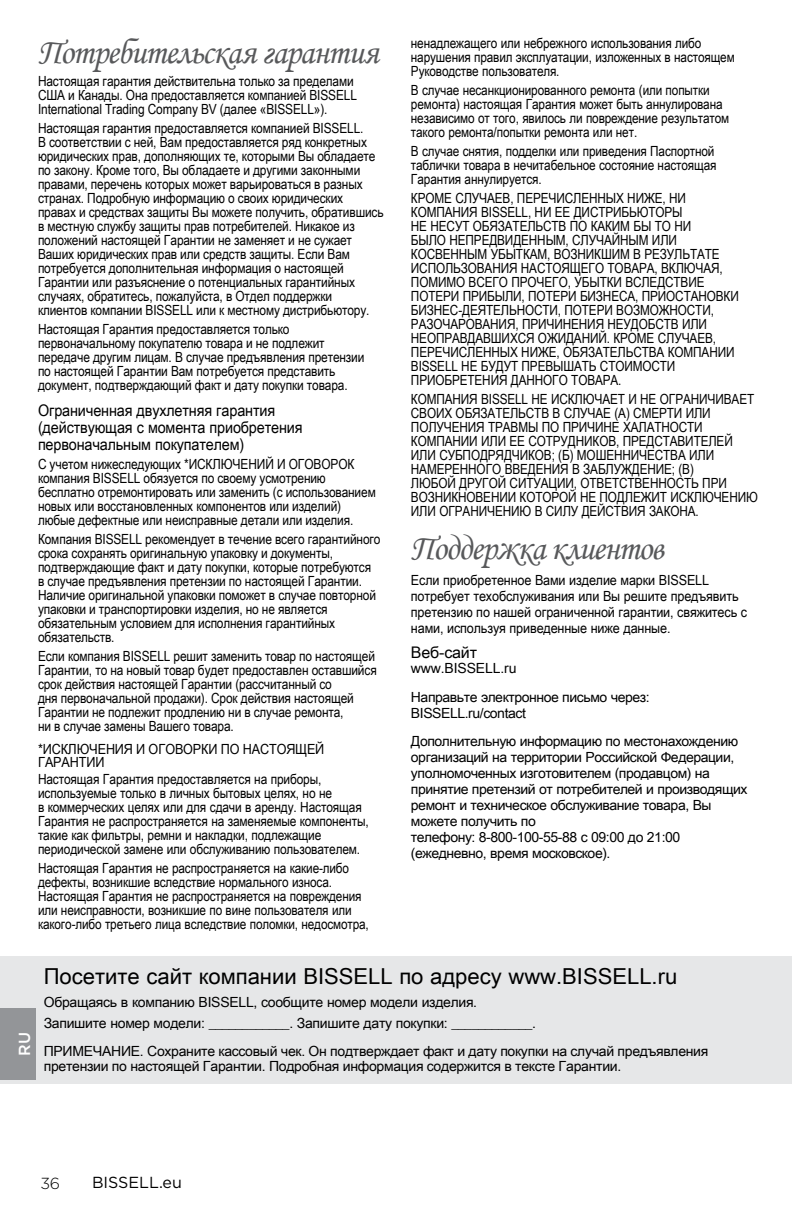
<style>
.page{position:relative;width:792px;height:1224px;background:#fff}
.page>*{position:absolute;margin:0;border:0;box-sizing:border-box;transform-origin:0 0}
.t1{font:36px "Monotype Corsiva";letter-spacing:-.03em;color:#58595b;scale:.95 1}
.t2{font:22px "Arial Unicode MS";color:#000}
.t3{font:16px/17px "Arial Unicode MS";letter-spacing:-.01em;color:#000;scale:.9 1}
.t4{font:16px "Gotham";color:#000}
.t5{font:16px "Arial Unicode MS";letter-spacing:-.01em;color:#000}
.t6{font:500 16px "Gotham";color:#fff}
.t7{font:300 16px "Gotham";color:#000}
.t8{font:14px/14px "Arial Unicode MS";letter-spacing:-.01em;color:#000;scale:.85 1}
.t9{font:14px/14px "Arial Unicode MS";letter-spacing:-.01em;color:#000;scale:.84 1}
.t10{font:14px/16px "Arial Unicode MS";letter-spacing:-.03em;color:#000}
.t11{font:14px/21.2px "Arial Unicode MS";letter-spacing:-.01em;color:#000}
.t12{font:14px/16px "Arial Unicode MS";letter-spacing:-.01em;color:#000;scale:.9 1}
</style>
<div class="page">
<div style="left:0;top:956px;width:792px;height:128px;background:#e6e7e8"></div>
<div style="left:0;top:1008px;width:36px;height:72px;background:#939598"></div>
<h1 class="t1" style="left:38px;top:30px;width:360px">Потребительская гарантия</h1>
<p class="t8" style="left:38px;top:74px;width:377px">Настоящая гарантия действительна только за пределами<br>США и Канады. Она предоставляется компанией BISSELL<br>International Trading Company BV (далее «BISSELL»).</p>
<p class="t8" style="left:38px;top:121px;width:408px">Настоящая гарантия предоставляется компанией BISSELL.<br>В соответствии с ней, Вам предоставляется ряд конкретных юридических прав, дополняющих те, которыми Вы обладаете по закону. Кроме того, Вы обладаете и другими законными правами, перечень которых может варьироваться в разных странах. Подробную информацию о своих юридических правах и средствах защиты Вы можете получить, обратившись в местную службу защиты прав потребителей. Никакое из положений настоящей Гарантии не заменяет и не сужает Ваших юридических прав или средств защиты. Если Вам потребуется дополнительная информация о настоящей Гарантии или разъяснение о потенциальных гарантийных случаях, обратитесь, пожалуйста, в Отдел поддержки клиентов компании BISSELL или к местному дистрибьютору.</p>
<p class="t8" style="left:38px;top:322px;width:386px">Настоящая Гарантия предоставляется только первоначальному покупателю товара и не подлежит передаче другим лицам. В случае предъявления претензии по настоящей Гарантии Вам потребуется представить документ, подтверждающий факт и дату покупки товара.</p>
<p class="t3" style="left:38px;top:402px;width:295px">Ограниченная двухлетняя гарантия (действующая с момента приобретения первоначальным покупателем)</p>
<p class="t8" style="left:38px;top:457px;width:399px">С учетом нижеследующих *ИСКЛЮЧЕНИЙ И ОГОВОРОК компания BISSELL обязуется по своему усмотрению бесплатно отремонтировать или заменить (с использованием новых или восстановленных компонентов или изделий) любые дефектные или неисправные детали или изделия.</p>
<p class="t8" style="left:38px;top:532px;width:405px">Компания BISSELL рекомендует в течение всего гарантийного срока сохранять оригинальную упаковку и документы, подтверждающие факт и дату покупки, которые потребуются в случае предъявления претензии по настоящей Гарантии.<br>Наличие оригинальной упаковки поможет в случае повторной упаковки и транспортировки изделия, но не является обязательным условием для исполнения гарантийных обязательств.</p>
<p class="t8" style="left:38px;top:649px;width:400px">Если компания BISSELL решит заменить товар по настоящей Гарантии, то на новый товар будет предоставлен оставшийся срок действия настоящей Гарантии (рассчитанный со<br>дня первоначальной продажи). Срок действия настоящей Гарантии не подлежит продлению ни в случае ремонта,<br>ни в случае замены Вашего товара.</p>
<p class="t12" style="left:38px;top:743px;width:320px;line-height:13px">*ИСКЛЮЧЕНИЯ И ОГОВОРКИ ПО НАСТОЯЩЕЙ<br>ГАРАНТИИ</p>
<p class="t8" style="left:38px;top:772px;width:391px">Настоящая Гарантия предоставляется на приборы, используемые только в личных бытовых целях, но не<br>в коммерческих целях или для сдачи в аренду. Настоящая Гарантия не распространяется на заменяемые компоненты, такие как фильтры, ремни и накладки, подлежащие периодической замене или обслуживанию пользователем.</p>
<p class="t9" style="left:38px;top:861px;width:395px">Настоящая Гарантия не распространяется на какие-либо дефекты, возникшие вследствие нормального износа.<br>Настоящая Гарантия не распространяется на повреждения или неисправности, возникшие по вине пользователя или какого-либо третьего лица вследствие поломки, недосмотра,</p>
<p class="t9" style="left:411px;top:36px;width:387px">ненадлежащего или небрежного использования либо нарушения правил эксплуатации, изложенных в настоящем<br>Руководстве пользователя.</p>
<p class="t9" style="left:411px;top:83px;width:380px">В случае несанкционированного ремонта (или попытки ремонта) настоящая Гарантия может быть аннулирована независимо от того, явилось ли повреждение результатом такого ремонта/попытки ремонта или нет.</p>
<p class="t9" style="left:411px;top:144px;width:365px">В случае снятия, подделки или приведения Паспортной таблички товара в нечитабельное состояние настоящая<br>Гарантия аннулируется.</p>
<p class="t9" style="left:411px;top:191px;width:392px">КРОМЕ СЛУЧАЕВ, ПЕРЕЧИСЛЕННЫХ НИЖЕ, НИ КОМПАНИЯ BISSELL, НИ ЕЕ ДИСТРИБЬЮТОРЫ<br>НЕ НЕСУТ ОБЯЗАТЕЛЬСТВ ПО КАКИМ БЫ ТО НИ<br>БЫЛО НЕПРЕДВИДЕННЫМ, СЛУЧАЙНЫМ ИЛИ КОСВЕННЫМ УБЫТКАМ, ВОЗНИКШИМ В РЕЗУЛЬТАТЕ ИСПОЛЬЗОВАНИЯ НАСТОЯЩЕГО ТОВАРА, ВКЛЮЧАЯ, ПОМИМО ВСЕГО ПРОЧЕГО, УБЫТКИ ВСЛЕДСТВИЕ ПОТЕРИ ПРИБЫЛИ, ПОТЕРИ БИЗНЕСА, ПРИОСТАНОВКИ БИЗНЕС-ДЕЯТЕЛЬНОСТИ, ПОТЕРИ ВОЗМОЖНОСТИ, РАЗОЧАРОВАНИЯ, ПРИЧИНЕНИЯ НЕУДОБСТВ ИЛИ НЕОПРАВДАВШИХСЯ ОЖИДАНИЙ. КРОМЕ СЛУЧАЕВ, ПЕРЕЧИСЛЕННЫХ НИЖЕ, ОБЯЗАТЕЛЬСТВА КОМПАНИИ BISSELL НЕ БУДУТ ПРЕВЫШАТЬ СТОИМОСТИ ПРИОБРЕТЕНИЯ ДАННОГО ТОВАРА.</p>
<p class="t9" style="left:411px;top:392px;width:415px">КОМПАНИЯ BISSELL НЕ ИСКЛЮЧАЕТ И НЕ ОГРАНИЧИВАЕТ СВОИХ ОБЯЗАТЕЛЬСТВ В СЛУЧАЕ (А) СМЕРТИ ИЛИ ПОЛУЧЕНИЯ ТРАВМЫ ПО ПРИЧИНЕ ХАЛАТНОСТИ КОМПАНИИ ИЛИ ЕЕ СОТРУДНИКОВ, ПРЕДСТАВИТЕЛЕЙ ИЛИ СУБПОДРЯДЧИКОВ; (Б) МОШЕННИЧЕСТВА ИЛИ НАМЕРЕННОГО ВВЕДЕНИЯ В ЗАБЛУЖДЕНИЕ; (В)<br>ЛЮБОЙ ДРУГОЙ СИТУАЦИИ, ОТВЕТСТВЕННОСТЬ ПРИ ВОЗНИКНОВЕНИИ КОТОРОЙ НЕ ПОДЛЕЖИТ ИСКЛЮЧЕНИЮ ИЛИ ОГРАНИЧЕНИЮ В СИЛУ ДЕЙСТВИЯ ЗАКОНА.</p>
<h1 class="t1" style="left:411px;top:526px;width:268px">Поддержка клиентов</h1>
<p class="t12" style="left:411px;top:572px;width:375px">Если приобретенное Вами изделие марки BISSELL потребует техобслуживания или Вы решите предъявить претензию по нашей ограниченной гарантии, свяжитесь с нами, используя приведенные ниже данные.</p>
<p class="t5" style="left:411px;top:640px;width:68px">Веб-сайт</p>
<p class="t10" style="left:411px;top:653px;width:240px;line-height:29px">www.BISSELL.ru<br>Направьте электронное письмо через:</p>
<p class="t10" style="left:411px;top:698px;width:329px;line-height:28px">BISSELL.ru/contact<br>Дополнительную информацию по местонахождению</p>
<p class="t10" style="left:411px;top:748px;width:338px">организаций на территории Российской Федерации, уполномоченных изготовителем (продавцом) на принятие претензий от потребителей и производящих ремонт и техническое обслуживание товара, Вы можете получить по<br>телефону: 8-800-100-55-88 c 09:00 до 21:00 (ежедневно, время московское).</p>
<p class="t6" style="left:14px;top:1056px;width:25px;rotate:-90deg">RU</p>
<h2 class="t2" style="left:44px;top:960px;width:635px">Посетите сайт компании BISSELL по адресу www.BISSELL.ru</h2>
<p class="t11" style="left:44px;top:991px;width:494px">Обращаясь в компанию BISSELL, сообщите номер модели изделия.<br>Запишите номер модели: ____________. Запишите дату покупки: ____________.</p>
<p class="t11" style="left:44px;top:1043px;width:666px;line-height:15px">ПРИМЕЧАНИЕ. Сохраните кассовый чек. Он подтверждает факт и дату покупки на случай предъявления претензии по настоящей Гарантии. Подробная информация содержится в тексте Гарантии.</p>
<p class="t7" style="left:40px;top:1173px;width:21px">36</p>
<p class="t4" style="left:92px;top:1172px;width:91px">BISSELL.eu</p>
</div>
